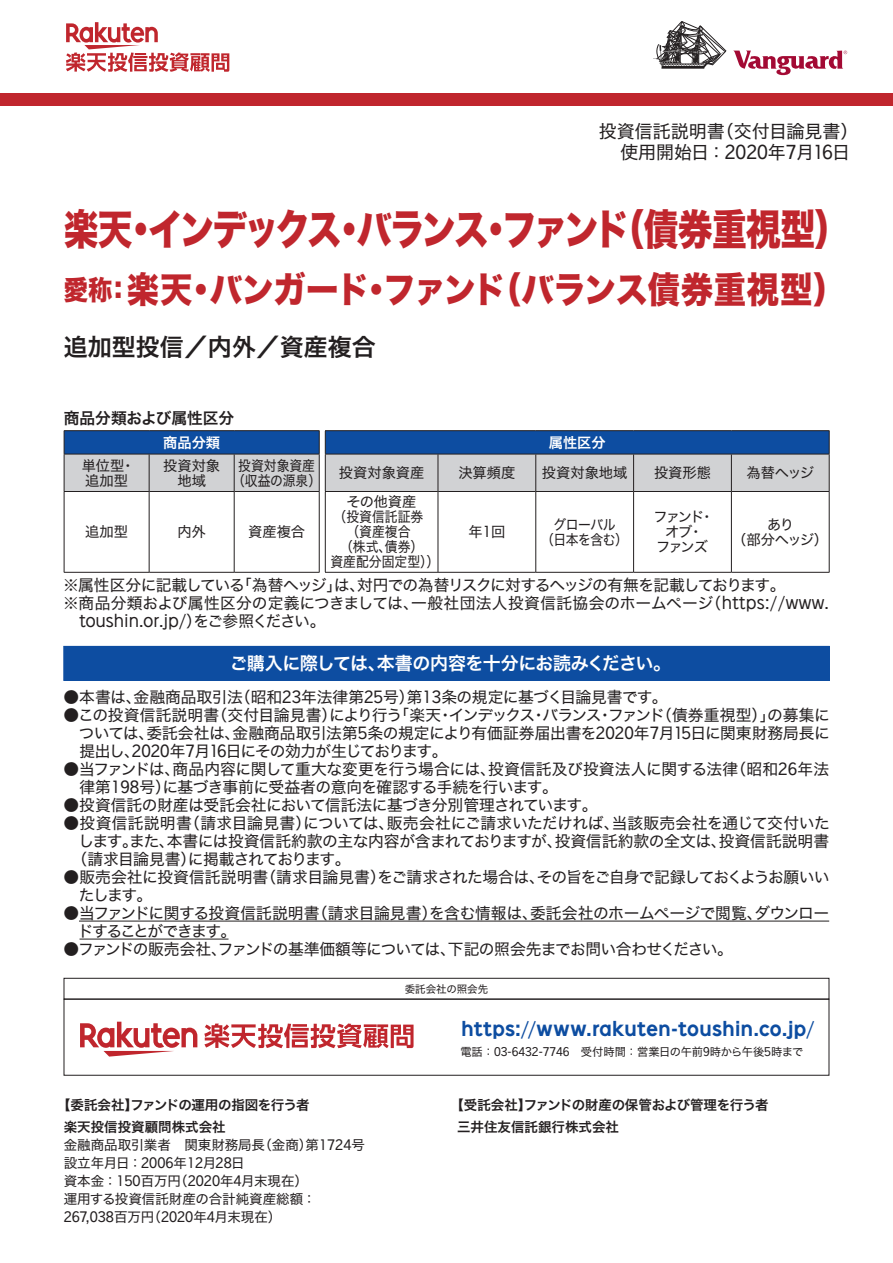
<style>
.page{position:relative;width:893px;height:1263px;background:#fff}
.page>*{position:absolute;margin:0;border:0;box-sizing:border-box;transform-origin:0 0}
.t1{font:42px "Hira Kaku Std N W8";letter-spacing:-.075em;color:#c0262d;scale:.83 1}
.t2{font:36px "Hira Kaku Std N W8";letter-spacing:-.015em;color:#c0262d;scale:.9 1}
.t3{font:24px "Hira Kaku Std N W6";color:#231f20}
.t4{font:18px "Rakuten Global B";letter-spacing:.02em;color:#0d4da1}
.t5{font:18px/21px "Hira Kaku Std N W4";color:#231f20}
.t6{font:18px "Hira Kaku Std N W6";letter-spacing:-.035em;color:#fff}
.t7{font:15.75px/18px "Hira Kaku Std N W4";letter-spacing:-.03em;color:#231f20}
.t8{font:15.75px "Hira Kaku Std N W4";letter-spacing:-.05em;color:#231f20}
.t9{font:15.75px "Rakuten Global R";color:#231f20}
.t10{font:15.75px "Hira Kaku Std N W6";color:#231f20}
.t11{font:14.25px/15px "Hira Kaku Std N W4";color:#231f20;text-align:center}
.t12{font:14.25px/15px "Hira Kaku Std N W4";color:#231f20;text-align:center;scale:.9 1}
.t13{font:14.25px/15px "Hira Kaku Std N W4";letter-spacing:-.035em;color:#231f20;text-align:center;scale:.9 1}
.t14{font:14.25px/15px "Hira Kaku Std N W4";letter-spacing:-.14em;color:#231f20;text-align:center}
.t15{font:14.25px "Hira Kaku Std N W6";color:#fff}
.t16{font:13.5px/18px "Hira Kaku Std N W4";color:#231f20}
.t17{font:13.5px/22.2px "Hira Kaku Std N W6";color:#231f20}
.t18{font:13.5px "Rakuten Global R";color:#231f20}
.t19{font:11.25px "Hira Kaku Std N W4";letter-spacing:-.025em;color:#231f20}
.t20{font:10.5px "Hira Kaku Std N W4";color:#231f20}
.s1{font-family:"Rakuten Global R"}
.s2{font-size:27px}
.s3{font-family:"Hira Kaku Std N W4"}
</style>
<div class="page">
<hr style="left:64px;top:430px;width:85px;height:1px;background:#231f20">
<hr style="left:149px;top:430px;width:85px;height:1px;background:#231f20">
<hr style="left:234px;top:430px;width:86px;height:1px;background:#231f20">
<hr style="left:325px;top:430px;width:113px;height:1px;background:#231f20">
<hr style="left:438px;top:430px;width:98px;height:1px;background:#231f20">
<hr style="left:536px;top:430px;width:98px;height:1px;background:#231f20">
<hr style="left:634px;top:430px;width:97px;height:1px;background:#231f20">
<hr style="left:731px;top:430px;width:98px;height:1px;background:#231f20">
<hr style="left:64px;top:491px;width:85px;height:1px;background:#231f20">
<hr style="left:64px;top:492px;width:1px;height:80px;background:#231f20">
<hr style="left:149px;top:491px;width:85px;height:1px;background:#231f20">
<hr style="left:234px;top:491px;width:86px;height:1px;background:#231f20">
<hr style="left:325px;top:491px;width:113px;height:1px;background:#231f20">
<hr style="left:438px;top:491px;width:98px;height:1px;background:#231f20">
<hr style="left:536px;top:491px;width:97px;height:1px;background:#231f20">
<hr style="left:634px;top:491px;width:97px;height:1px;background:#231f20">
<hr style="left:732px;top:491px;width:97px;height:1px;background:#231f20">
<hr style="left:829px;top:492px;width:1px;height:80px;background:#231f20">
<hr style="left:64px;top:572px;width:85px;height:1px;background:#231f20">
<hr style="left:149px;top:572px;width:85px;height:1px;background:#231f20">
<hr style="left:234px;top:572px;width:86px;height:1px;background:#231f20">
<hr style="left:325px;top:572px;width:113px;height:1px;background:#231f20">
<hr style="left:438px;top:572px;width:98px;height:1px;background:#231f20">
<hr style="left:536px;top:572px;width:98px;height:1px;background:#231f20">
<hr style="left:634px;top:572px;width:97px;height:1px;background:#231f20">
<hr style="left:731px;top:572px;width:98px;height:1px;background:#231f20">
<svg style="left:64px;top:431px;width:766px;height:60px;background:#849cbc"></svg>
<hr style="left:319px;top:454px;width:1px;height:37px;background:#231f20">
<hr style="left:325px;top:454px;width:1px;height:37px;background:#231f20">
<hr style="left:319px;top:492px;width:1px;height:80px;background:#231f20">
<hr style="left:325px;top:492px;width:1px;height:80px;background:#231f20">
<hr style="left:149px;top:454px;width:1px;height:37px;background:#231f20">
<hr style="left:234px;top:454px;width:1px;height:37px;background:#231f20">
<hr style="left:149px;top:491px;width:1px;height:81px;background:#231f20">
<hr style="left:234px;top:491px;width:1px;height:81px;background:#231f20">
<hr style="left:438px;top:454px;width:1px;height:37px;background:#231f20">
<hr style="left:535px;top:454px;width:1px;height:37px;background:#231f20">
<hr style="left:633px;top:454px;width:1px;height:37px;background:#231f20">
<hr style="left:731px;top:454px;width:1px;height:37px;background:#231f20">
<hr style="left:438px;top:491px;width:1px;height:81px;background:#231f20">
<hr style="left:535px;top:491px;width:1px;height:81px;background:#231f20">
<hr style="left:633px;top:491px;width:1px;height:81px;background:#231f20">
<hr style="left:731px;top:491px;width:1px;height:81px;background:#231f20">
<div style="left:64px;top:646px;width:765px;height:34px;background:#0d4da1"></div>
<div style="left:63px;top:646px;width:767px;height:35px;border:1px solid #0d4da1"></div>
<hr style="left:79px;top:921px;width:750px;height:1px;background:#231f20">
<hr style="left:80px;top:939px;width:148px;height:1px;background:#231f20">
<svg style="left:80px;top:1022px;width:117px;height:34px"></svg>
<svg style="left:204px;top:1023px;width:210px;height:25px"></svg>
<div style="left:64px;top:999px;width:765px;height:76px;border:1px solid #231f20"></div>
<div style="left:64px;top:978px;width:765px;height:21px;border:1px solid #231f20"></div>
<div style="left:0;top:94px;width:893px;height:12px;background:#c0262d"></div>
<svg style="left:653px;top:21px;width:74px;height:48px"></svg>
<svg style="left:734px;top:51px;width:113px;height:24px"></svg>
<svg style="left:66px;top:22px;width:163px;height:50px"></svg>
<p class="t5" style="left:620px;top:121px;width:239px;text-indent:-22px">投資信託説明書（交付目論見書）使用開始日：<span class="s1">2020</span>年<span class="s1">7</span>月<span class="s1">16</span>日</p>
<h1 class="t1" style="left:64px;top:206px;width:948px">楽天・インデックス・バランス・ファンド（債券重視型）</h1>
<h2 class="t2" style="left:64px;top:270px;width:870px"><span class="s2">愛称：</span>楽天・バンガード・ファンド（バランス債券重視型）</h2>
<h3 class="t3" style="left:64px;top:328px;width:313px">追加型投信／内外／資産複合</h3>
<p class="t10" style="left:64px;top:406px;width:172px">商品分類および属性区分</p>
<p class="t15" style="left:163px;top:431px;width:58px">商品分類</p>
<p class="t15" style="left:549px;top:431px;width:58px">属性区分</p>
<p class="t11" style="left:82px;top:458px;width:55px;text-align:left">単位型・追加型</p>
<p class="t11" style="left:163px;top:458px;width:58px">投資対象地域</p>
<p class="t12" style="left:232px;top:458px;width:100px">投資対象資産（収益の源泉）</p>
<p class="t11" style="left:339px;top:465px;width:87px">投資対象資産</p>
<p class="t11" style="left:458px;top:465px;width:58px">決算頻度</p>
<p class="t11" style="left:542px;top:465px;width:87px">投資対象地域</p>
<p class="t11" style="left:654px;top:465px;width:58px">投資形態</p>
<p class="t11" style="left:746px;top:465px;width:69px">為替ヘッジ</p>
<p class="t11" style="left:85px;top:524px;width:44px">追加型</p>
<p class="t11" style="left:177px;top:524px;width:30px">内外</p>
<p class="t11" style="left:248px;top:524px;width:58px">資産複合</p>
<p class="t11" style="left:347px;top:494px;width:71px">その他資産</p>
<p class="t12" style="left:334px;top:509px;width:101px">（投資信託証券</p>
<p class="t12" style="left:346px;top:524px;width:73px">（資産複合</p>
<p class="t12" style="left:340px;top:539px;width:94px">（株式、債券）</p>
<p class="t12" style="left:330px;top:554px;width:123px">資産配分固定型））</p>
<p class="t11" style="left:468px;top:524px;width:39px">年<span class="s1">1</span>回</p>
<p class="t13" style="left:541px;top:517px;width:98px">グローバル<br>（日本を含む）</p>
<p class="t14" style="left:653px;top:509px;width:62px">ファンド・オブ・<br>ファンズ</p>
<p class="t11" style="left:732px;top:517px;width:97px">あり<br>（部分ヘッジ）</p>
<p class="t7" style="left:63px;top:576px;width:767px">※属性区分に記載している「為替ヘッジ」は、対円での為替リスクに対するヘッジの有無を記載しております。<br>※商品分類および属性区分の定義につきましては、一般社団法人投資信託協会のホームページ（<span class="s1">https://www.</span></p>
<p class="t9" style="left:80px;top:610px;width:247px">toushin.or.jp/<span class="s3">）をご参照ください。</span></p>
<p class="t6" style="left:230px;top:650px;width:443px">ご購入に際しては、本書の内容を十分にお読みください。</p>
<p class="t7" style="left:64px;top:688px;width:605px">●本書は、金融商品取引法（昭和<span class="s1">23</span>年法律第<span class="s1">25</span>号）第<span class="s1">13</span>条の規定に基づく目論見書です。</p>
<p class="t7" style="left:79px;top:706px;width:752px;text-align:justify;text-indent:-15px">●この投資信託説明書（交付目論見書）により行う「楽天・インデックス・バランス・ファンド（債券重視型）」の募集については、委託会社は、金融商品取引法第<span class="s1">5</span>条の規定により有価証券届出書を<span class="s1">2020</span>年<span class="s1">7</span>月<span class="s1">15</span>日に関東財務局長に提出し、<span class="s1">2020</span>年<span class="s1">7</span>月<span class="s1">16</span>日にその効力が生じております。</p>
<p class="t7" style="left:80px;top:760px;width:751px;text-indent:-16px">●当ファンドは、商品内容に関して重大な変更を行う場合には、投資信託及び投資法人に関する法律（昭和<span class="s1">26</span>年法律第<span class="s1">198</span>号）に基づき事前に受益者の意向を確認する手続を行います。</p>
<p class="t7" style="left:64px;top:796px;width:535px">●投資信託の財産は受託会社において信託法に基づき分別管理されています。</p>
<p class="t7" style="left:64px;top:814px;width:768px">●投資信託説明書（請求目論見書）については、販売会社にご請求いただければ、当該販売会社を通じて交付いた</p>
<p class="t7" style="left:78px;top:832px;width:752px">します。また、本書には投資信託約款の主な内容が含まれておりますが、投資信託約款の全文は、投資信託説明書</p>
<p class="t8" style="left:72px;top:847px;width:280px">（請求目論見書）に掲載されております。</p>
<p class="t7" style="left:79px;top:868px;width:752px;text-indent:-15px">●販売会社に投資信託説明書（請求目論見書）をご請求された場合は、その旨をご自身で記録しておくようお願いいたします。</p>
<p class="t7" style="left:78px;top:904px;width:753px;text-indent:-14px">●当ファンドに関する投資信託説明書（請求目論見書）を含む情報は、委託会社のホームページで閲覧、ダウンロードすることができます。</p>
<p class="t8" style="left:64px;top:937px;width:671px">●ファンドの販売会社、ファンドの基準価額等については、下記の照会先までお問い合わせください。</p>
<p class="t20" style="left:405px;top:981px;width:85px">委託会社の照会先</p>
<p class="t17" style="left:64px;top:1094px;width:248px;text-indent:-7px">【委託会社】ファンドの運用の指図を行う者楽天投信投資顧問株式会社</p>
<p class="t16" style="left:64px;top:1136px;width:303px">金融商品取引業者　関東財務局長（金商）第<span class="s1">1724</span>号設立年月日：<span class="s1">2006</span>年<span class="s1">12</span>月<span class="s1">28</span>日<br>資本金：<span class="s1">150</span>百万円（<span class="s1">2020</span>年<span class="s1">4</span>月末現在）<br>運用する投資信託財産の合計純資産総額：</p>
<p class="t18" style="left:64px;top:1208px;width:219px">267,038<span class="s3">百万円（</span>2020<span class="s3">年</span>4<span class="s3">月末現在）</span></p>
<p class="t4" style="left:461px;top:1016px;width:355px">https://www.rakuten-toushin.co.jp/</p>
<p class="t19" style="left:460px;top:1043px;width:344px">電話： <span class="s1">03-6432-7746</span>　受付時間：営業日の午前<span class="s1">9</span>時から午後<span class="s1">5</span>時まで</p>
<p class="t17" style="left:457px;top:1094px;width:313px;text-indent:-7px">【受託会社】ファンドの財産の保管および管理を行う者三井住友信託銀行株式会社</p>
</div>
